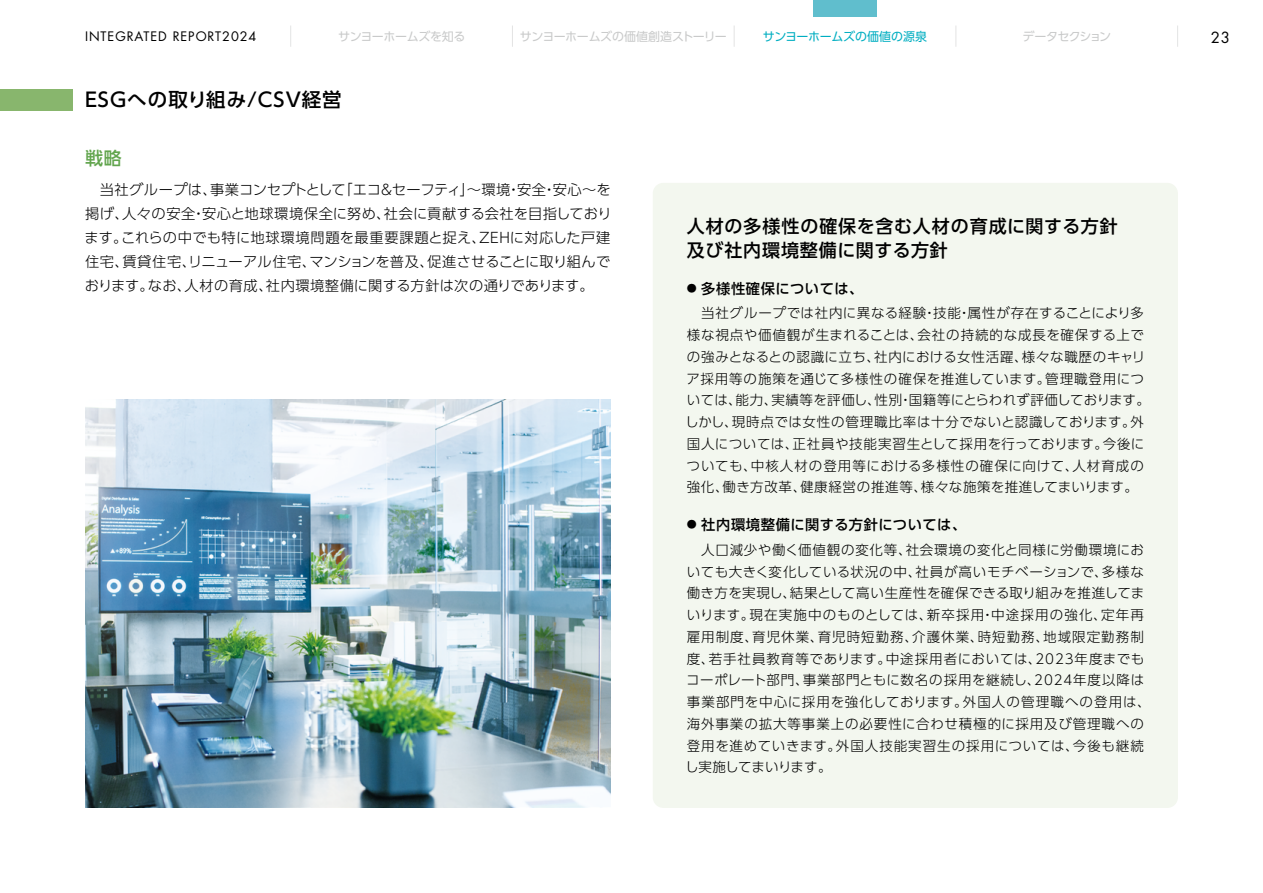
<style>
.page{position:relative;width:1263px;height:893px;background:#fff}
.page>*{position:absolute;margin:0;border:0;box-sizing:border-box;transform-origin:0 0}
.t1{font:500 19.5px "UD Shin Go Pro";letter-spacing:.05em;color:#000}
.t2{font:500 18px/24px "UD Shin Go Pro";letter-spacing:.05em;color:#000}
.t3{font:500 18px "UD Shin Go Pro";color:#62a54e}
.t4{font:15px "Futura Std";color:#000}
.t5{font:300 14.25px/24px "UD Shin Go Pro";letter-spacing:.015em;color:#000;text-align:justify}
.t6{font:500 14.25px "UD Shin Go Pro";letter-spacing:.04em;color:#000}
.t7{font:300 13.5px/21.8px "UD Shin Go Pro";letter-spacing:.055em;color:#000}
.t8{font:12.75px "Futura Std";letter-spacing:.075em;color:#000}
.t9{font:12px "UD Shin Go Pro";letter-spacing:-.03em;color:#c9caca}
.t10{font:12px "UD Shin Go Pro";letter-spacing:-.02em;color:#00aec1}
.t11{font:12px "UD Shin Go Pro";letter-spacing:-.08em;color:#c9caca}
.s1{font-size:10.05px}
</style>
<div class="page">
<svg style="left:290px;top:26px;width:1px;height:21px"></svg>
<svg style="left:512px;top:26px;width:1px;height:21px"></svg>
<svg style="left:734px;top:26px;width:1px;height:21px"></svg>
<svg style="left:955px;top:26px;width:1px;height:21px"></svg>
<svg style="left:1177px;top:26px;width:1px;height:21px"></svg>
<div style="left:813px;top:0;width:64px;height:17px;background:#60becd"></div>
<div style="left:0;top:89px;width:72px;height:22px;background:#88b66d"></div>
<img style="left:85px;top:400px;width:525px;height:408px">
<div style="left:653px;top:183px;width:525px;height:625px;background:#f3f7ef;border-radius:11px"></div>
<p class="t8" style="left:85px;top:28px;width:173px">INTEGRATED REPORT2024</p>
<p class="t9" style="left:338px;top:26px;width:129px">サンヨーホームズを知る</p>
<p class="t9" style="left:520px;top:26px;width:208px">サンヨーホームズの価値創造ストーリー</p>
<p class="t10" style="left:763px;top:26px;width:166px">サンヨーホームズの価値の源泉</p>
<p class="t11" style="left:1022px;top:26px;width:90px">データセクション</p>
<p class="t4" style="left:1211px;top:28px;width:21px">23</p>
<h1 class="t1" style="left:85px;top:84px;width:258px">ESGへの取り組み/CSV経営</h1>
<h2 class="t3" style="left:85px;top:143px;width:38px">戦略</h2>
<p class="t5" style="left:85px;top:177px;width:529px">　当社グループは、事業コンセプトとして「エコ&amp;セーフティ」～環境・安全・安心～を掲げ、人々の安全・安心と地球環境保全に努め、社会に貢献する会社を目指しております。これらの中でも特に地球環境問題を最重要課題と捉え、ZEHに対応した戸建住宅、賃貸住宅、リニューアル住宅、マンションを普及、促進させることに取り組んでおります。なお、人材の育成、社内環境整備に関する方針は次の通りであります。</p>
<h2 class="t2" style="left:687px;top:213px;width:432px">人材の多様性の確保を含む人材の育成に関する方針及び社内環境整備に関する方針</h2>
<p class="t6" style="left:687px;top:277px;width:178px"><span class="s1">●</span> 多様性確保については、</p>
<p class="t7" style="left:685px;top:302px;width:466px">　当社グループでは社内に異なる経験・技能・属性が存在することにより多様な視点や価値観が生まれることは、会社の持続的な成長を確保する上での強みとなるとの認識に立ち、社内における女性活躍、様々な職歴のキャリア採用等の施策を通じて多様性の確保を推進しています。管理職登用については、能力、実績等を評価し、性別・国籍等にとらわれず評価しております。しかし、現時点では女性の管理職比率は十分でないと認識しております。外国人については、正社員や技能実習生として採用を行っております。今後についても、中核人材の登用等における多様性の確保に向けて、人材育成の強化、働き方改革、健康経営の推進等、様々な施策を推進してまいります。</p>
<p class="t6" style="left:687px;top:513px;width:281px"><span class="s1">●</span> 社内環境整備に関する方針については、</p>
<p class="t7" style="left:685px;top:538px;width:467px">　人口減少や働く価値観の変化等、社会環境の変化と同様に労働環境においても大きく変化している状況の中、社員が高いモチベーションで、多様な働き方を実現し、結果として高い生産性を確保できる取り組みを推進してまいります。現在実施中のものとしては、新卒採用・中途採用の強化、定年再雇用制度、育児休業、育児時短勤務、介護休業、時短勤務、地域限定勤務制度、若手社員教育等であります。中途採用者においては、2023年度までもコーポレート部門、事業部門ともに数名の採用を継続し、2024年度以降は事業部門を中心に採用を強化しております。外国人の管理職への登用は、海外事業の拡大等事業上の必要性に合わせ積極的に採用及び管理職への登用を進めていきます。外国人技能実習生の採用については、今後も継続し実施してまいります。</p>
</div>
